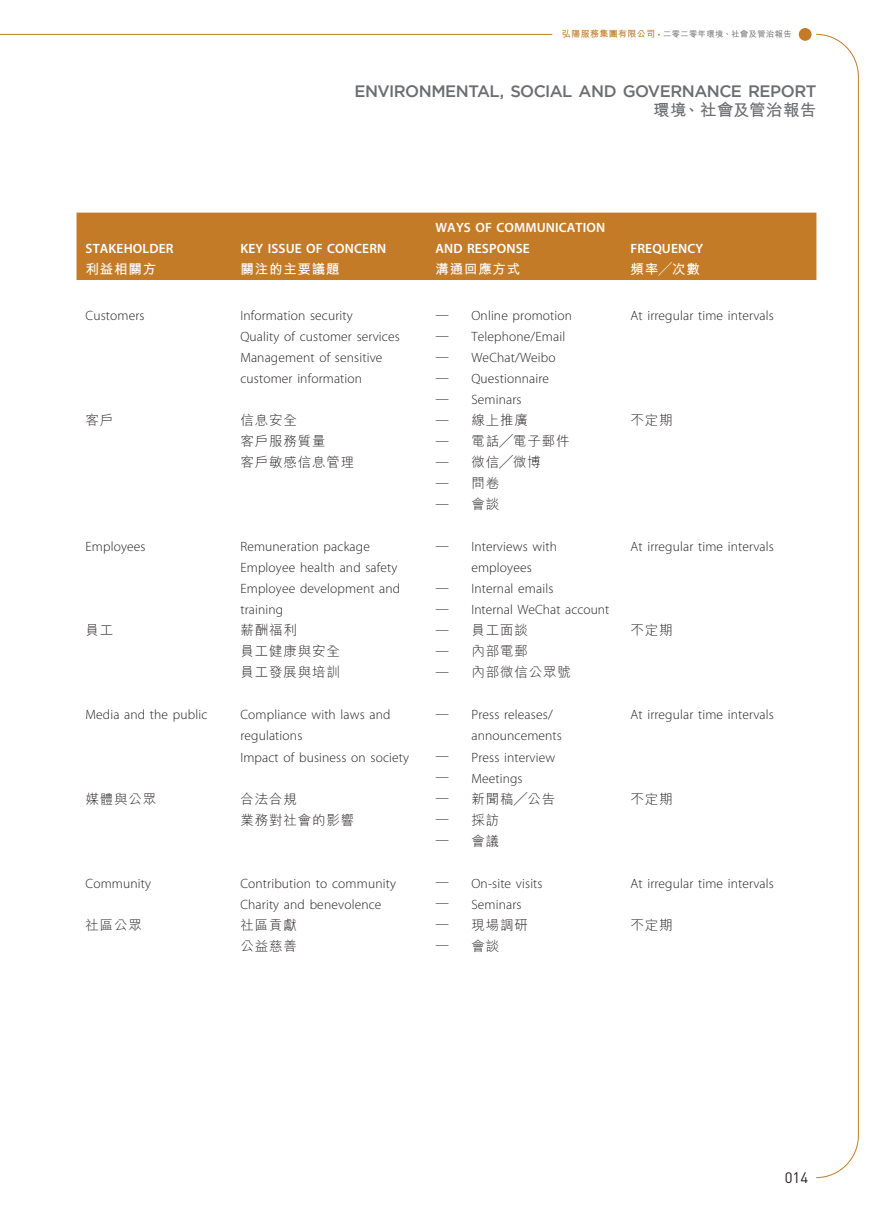
<style>
.page{position:relative;width:893px;height:1212px;background:#fff}
.page>*{position:absolute;margin:0;border:0;box-sizing:border-box;transform-origin:0 0}
.t1{font:500 16.5px "Gotham";letter-spacing:-.035em;color:#6c6d70}
.t2{font:700 16.5px "M Hei HK";letter-spacing:.02em;color:#6c6d70}
.t3{font:15px "DIN Pro";color:#231f20}
._15_Table_Stub{font:300 13.5px/21px "Myriad Pro";letter-spacing:.01em;color:#231f20}
._15_Table_Stub-2{font:300 13.5px/21px "M Hei HK";letter-spacing:.06em;color:#231f20}
._15_Table_Stub-3{font:600 13.5px/21px "Myriad Pro";letter-spacing:.01em;color:#fff}
._15_Table_Stub-4{font:700 13.5px "M Hei HK";letter-spacing:.06em;color:#fff}
.t4{font:500 8.25px "M Hei HK";letter-spacing:.05em;color:#6c6d70}
.s1{font-weight:700;font-size:9px;color:#c37b27}
.s2{font-family:"Myriad Pro";font-weight:400;font-size:9px;color:#c37b27}
.s3{font-family:"Myriad Pro"}
</style>
<div class="page">
<svg style="left:815px;top:34px;width:44px;height:1144px"></svg>
<div style="left:799px;top:28px;width:12px;height:13px;background:#c37b27;border-radius:50%"></div>
<hr style="left:0;top:34px;width:552px;height:1px;background:#c37b27">
<div style="left:77px;top:213px;width:739px;height:67px;background:#c37b27"></div>
<p class="t4" style="left:562px;top:28px;width:231px"><span class="s1">弘陽服務集團有限公司</span> <span class="s2">•</span> 二零二零年環境、社會及管治報告</p>
<p class="t1" style="left:354px;top:82px;width:464px">ENVIRONMENTAL, SOCIAL AND GOVERNANCE REPORT</p>
<p class="t2" style="left:653px;top:98px;width:165px">環境、社會及管治報告</p>
<p class="_15_Table_Stub-3" style="left:86px;top:238px;width:89px">STAKEHOLDER</p>
<p class="_15_Table_Stub-3" style="left:240px;top:238px;width:147px">KEY ISSUE OF CONCERN</p>
<p class="_15_Table_Stub-3" style="left:435px;top:217px;width:171px">WAYS OF COMMUNICATION<br>AND RESPONSE</p>
<p class="_15_Table_Stub-3" style="left:630px;top:238px;width:74px">FREQUENCY</p>
<p class="_15_Table_Stub-4" style="left:86px;top:259px;width:72px">利益相關方</p>
<p class="_15_Table_Stub-4" style="left:240px;top:259px;width:101px">關注的主要議題</p>
<p class="_15_Table_Stub-4" style="left:435px;top:259px;width:87px">溝通回應方式</p>
<p class="_15_Table_Stub-4" style="left:630px;top:259px;width:71px">頻率╱次數</p>
<p class="_15_Table_Stub" style="left:86px;top:306px;width:61px">Customers</p>
<p class="_15_Table_Stub" style="left:240px;top:306px;width:114px">Information security</p>
<p class="_15_Table_Stub" style="left:240px;top:327px;width:161px">Quality of customer services</p>
<p class="_15_Table_Stub" style="left:240px;top:348px;width:144px">Management of sensitive customer information</p>
<p class="_15_Table_Stub" style="left:435px;top:306px;width:138px">— Online promotion</p>
<p class="_15_Table_Stub" style="left:435px;top:327px;width:131px">— Telephone/Email</p>
<p class="_15_Table_Stub" style="left:435px;top:348px;width:122px">— WeChat/Weibo</p>
<p class="_15_Table_Stub" style="left:435px;top:369px;width:115px">— Questionnaire</p>
<p class="_15_Table_Stub" style="left:435px;top:390px;width:88px">— Seminars</p>
<p class="_15_Table_Stub" style="left:630px;top:306px;width:145px">At irregular time intervals</p>
<p class="_15_Table_Stub-2" style="left:86px;top:409px;width:29px">客戶</p>
<p class="_15_Table_Stub-2" style="left:240px;top:409px;width:58px">信息安全</p>
<p class="_15_Table_Stub-2" style="left:240px;top:430px;width:87px">客戶服務質量</p>
<p class="_15_Table_Stub-2" style="left:240px;top:451px;width:115px">客戶敏感信息管理</p>
<p class="_15_Table_Stub" style="left:86px;top:537px;width:62px">Employees</p>
<p class="_15_Table_Stub" style="left:240px;top:537px;width:131px">Remuneration package</p>
<p class="_15_Table_Stub" style="left:240px;top:558px;width:159px">Employee health and safety</p>
<p class="_15_Table_Stub" style="left:240px;top:579px;width:161px">Employee development and training</p>
<p class="_15_Table_Stub-2" style="left:86px;top:619px;width:29px">員工</p>
<p class="_15_Table_Stub-2" style="left:240px;top:619px;width:101px">薪酬福利<br>員工健康與安全</p>
<p class="_15_Table_Stub-2" style="left:240px;top:661px;width:101px">員工發展與培訓</p>
<p class="_15_Table_Stub" style="left:86px;top:705px;width:123px">Media and the public</p>
<p class="_15_Table_Stub" style="left:240px;top:705px;width:152px">Compliance with laws and regulations</p>
<p class="_15_Table_Stub" style="left:240px;top:747px;width:170px">Impact of business on society</p>
<p class="_15_Table_Stub-2" style="left:86px;top:787px;width:72px">媒體與公眾</p>
<p class="_15_Table_Stub-2" style="left:240px;top:787px;width:58px">合法合規</p>
<p class="_15_Table_Stub-2" style="left:240px;top:808px;width:115px">業務對社會的影響</p>
<p class="_15_Table_Stub" style="left:86px;top:873px;width:67px">Community</p>
<p class="_15_Table_Stub" style="left:240px;top:873px;width:157px">Contribution to community</p>
<p class="_15_Table_Stub" style="left:240px;top:894px;width:143px">Charity and benevolence</p>
<p class="_15_Table_Stub-2" style="left:86px;top:913px;width:58px">社區公眾</p>
<p class="_15_Table_Stub-2" style="left:240px;top:913px;width:58px">社區貢獻</p>
<p class="_15_Table_Stub-2" style="left:240px;top:934px;width:58px">公益慈善</p>
<p class="_15_Table_Stub-2" style="left:435px;top:409px;width:94px"><span class="s3">—</span> 線上推廣</p>
<p class="_15_Table_Stub-2" style="left:435px;top:430px;width:136px"><span class="s3">—</span> 電話╱電子郵件</p>
<p class="_15_Table_Stub-2" style="left:435px;top:451px;width:107px"><span class="s3">—</span> 微信╱微博</p>
<p class="_15_Table_Stub-2" style="left:435px;top:472px;width:65px"><span class="s3">—</span> 問卷</p>
<p class="_15_Table_Stub-2" style="left:435px;top:493px;width:65px"><span class="s3">—</span> 會談</p>
<p class="_15_Table_Stub" style="left:471px;top:537px;width:87px;text-indent:-36px">— Interviews with employees</p>
<p class="_15_Table_Stub" style="left:435px;top:579px;width:119px">— Internal emails</p>
<p class="_15_Table_Stub" style="left:435px;top:600px;width:176px">— Internal WeChat account</p>
<p class="_15_Table_Stub-2" style="left:435px;top:619px;width:94px"><span class="s3">—</span> 員工面談</p>
<p class="_15_Table_Stub-2" style="left:435px;top:640px;width:94px"><span class="s3">—</span> 內部電郵</p>
<p class="_15_Table_Stub-2" style="left:435px;top:661px;width:137px"><span class="s3">—</span> 內部微信公眾號</p>
<p class="_15_Table_Stub" style="left:471px;top:705px;width:92px;text-indent:-36px">— Press releases/ announcements</p>
<p class="_15_Table_Stub" style="left:435px;top:747px;width:121px">— Press interview</p>
<p class="_15_Table_Stub" style="left:435px;top:768px;width:89px">— Meetings</p>
<p class="_15_Table_Stub-2" style="left:435px;top:787px;width:121px"><span class="s3">—</span> 新聞稿╱公告</p>
<p class="_15_Table_Stub-2" style="left:435px;top:808px;width:65px"><span class="s3">—</span> 採訪</p>
<p class="_15_Table_Stub-2" style="left:435px;top:829px;width:65px"><span class="s3">—</span> 會議</p>
<p class="_15_Table_Stub" style="left:435px;top:873px;width:109px">— On-site visits</p>
<p class="_15_Table_Stub" style="left:435px;top:894px;width:88px">— Seminars</p>
<p class="_15_Table_Stub-2" style="left:435px;top:913px;width:94px"><span class="s3">—</span> 現場調研</p>
<p class="_15_Table_Stub-2" style="left:435px;top:934px;width:65px"><span class="s3">—</span> 會談</p>
<p class="_15_Table_Stub-2" style="left:630px;top:409px;width:44px">不定期</p>
<p class="_15_Table_Stub" style="left:630px;top:537px;width:145px">At irregular time intervals</p>
<p class="_15_Table_Stub-2" style="left:630px;top:619px;width:44px">不定期</p>
<p class="_15_Table_Stub" style="left:630px;top:705px;width:145px">At irregular time intervals</p>
<p class="_15_Table_Stub-2" style="left:630px;top:787px;width:44px">不定期</p>
<p class="_15_Table_Stub" style="left:630px;top:873px;width:145px">At irregular time intervals</p>
<p class="_15_Table_Stub-2" style="left:630px;top:913px;width:44px">不定期</p>
<p class="t3" style="left:785px;top:1167px;width:25px">014</p>
</div>
